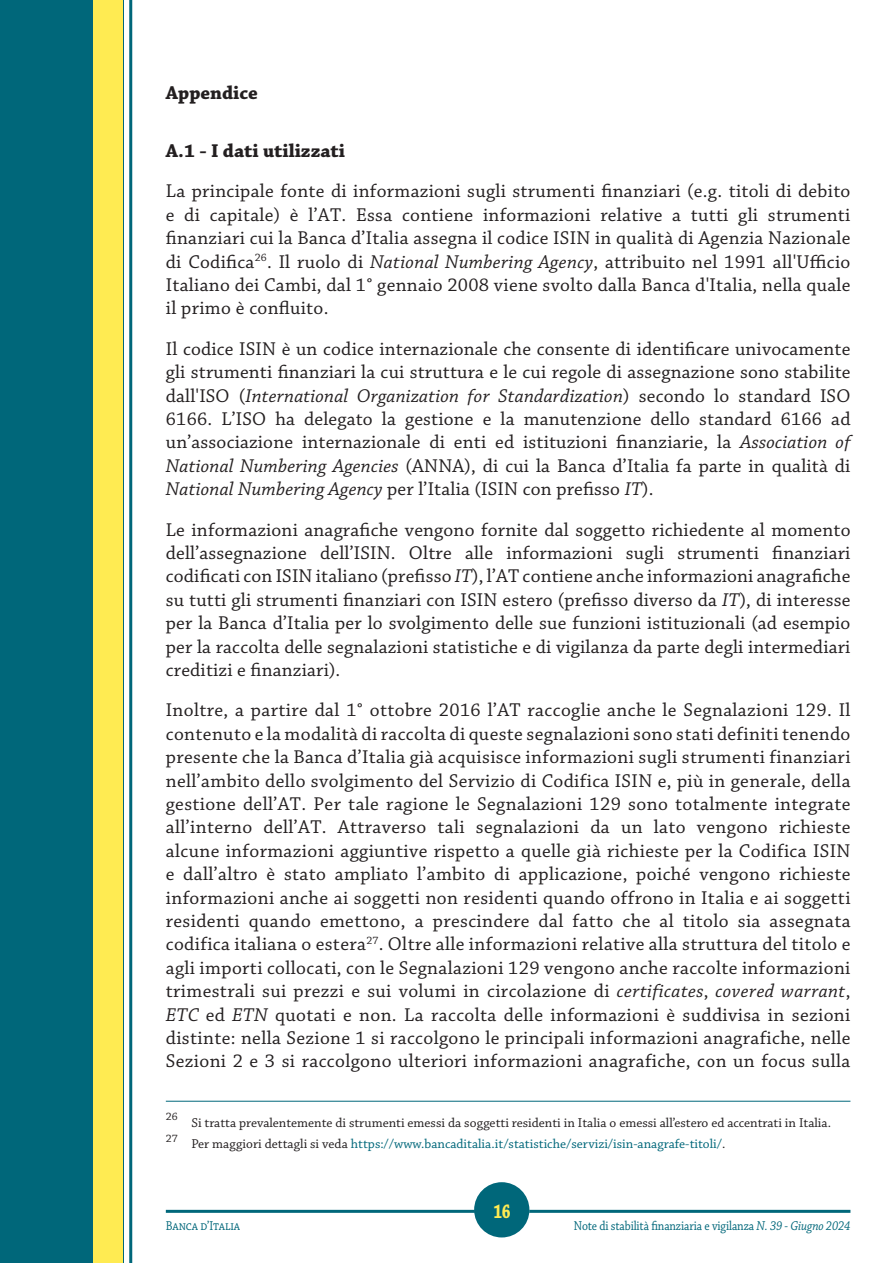
<style>
.page{position:relative;width:893px;height:1263px;background:#fff}
.page>*{position:absolute;margin:0;border:0;box-sizing:border-box;transform-origin:0 0}
.t1{font:700 21px "Chaparral Pro";color:#ffeb52;scale:.75 1}
.Paragrafo{font:19.5px/23.4px "Chaparral Pro";letter-spacing:.015em;color:#231f20;text-align:justify}
.Sottotitolo{font:700 19.5px "Chaparral Pro";color:#231f20}
.Nota{font:13.5px "Chaparral Pro";color:#231f20}
.Nota-2{font:13.5px "Chaparral Pro";color:#00677a}
.Nota-3{font:13.5px "Chaparral Pro";color:#00677a;scale:.87 1}
.Nota-4{font:11.4px "Chaparral Pro";color:#231f20}
.s1{font-style:italic}
.s2{color:#231f20}
</style>
<div class="page">
<svg style="left:474px;top:1215px;width:53px;height:23px"></svg>
<hr style="left:166px;top:1210px;width:308px;height:3px;background:#00677a">
<hr style="left:529px;top:1210px;width:321px;height:3px;background:#00677a">
<div style="left:0;top:0;width:123px;height:1263px;background:#00677a"></div>
<div style="left:94px;top:0;width:29px;height:1263px;background:#ffeb52"></div>
<hr style="left:129px;top:0;width:3px;height:1263px;background:#00677a">
<div style="left:474px;top:1182px;width:55px;height:55px;background:#00677a;border-radius:50%"></div>
<hr style="left:166px;top:1101px;width:684px;height:1px;background:#00677a">
<p class="Sottotitolo" style="left:166px;top:82px;width:94px">Appendice</p>
<p class="Sottotitolo" style="left:166px;top:139px;width:181px">A.1 - I dati utilizzati</p>
<p class="Paragrafo" style="left:166px;top:180px;width:686px">La principale fonte di informazioni sugli strumenti finanziari (e.g. titoli di debito e di capitale) è l’AT. Essa contiene informazioni relative a tutti gli strumenti finanziari cui la Banca d’Italia assegna il codice ISIN in qualità di Agenzia Nazionale di Codifica<sup>26</sup>. Il ruolo di <span class="s1">National Numbering Agency</span>, attribuito nel 1991 all'Ufficio Italiano dei Cambi, dal 1° gennaio 2008 viene svolto dalla Banca d'Italia, nella quale il primo è confluito.</p>
<p class="Paragrafo" style="left:166px;top:338px;width:686px">Il codice ISIN è un codice internazionale che consente di identificare univocamente gli strumenti finanziari la cui struttura e le cui regole di assegnazione sono stabilite dall'ISO (<span class="s1">International Organization for Standardization</span>) secondo lo standard ISO 6166. L’ISO ha delegato la gestione e la manutenzione dello standard 6166 ad un’associazione internazionale di enti ed istituzioni finanziarie, la <span class="s1">Association of National Numbering Agencies</span> (ANNA), di cui la Banca d’Italia fa parte in qualità di <span class="s1">National Numbering Agency</span> per l’Italia (ISIN con prefisso <span class="s1">IT</span>).</p>
<p class="Paragrafo" style="left:166px;top:518px;width:686px">Le informazioni anagrafiche vengono fornite dal soggetto richiedente al momento dell’assegnazione dell’ISIN. Oltre alle informazioni sugli strumenti finanziari codificati con ISIN italiano (prefisso <span class="s1">IT</span>), l’AT contiene anche informazioni anagrafiche su tutti gli strumenti finanziari con ISIN estero (prefisso diverso da <span class="s1">IT</span>), di interesse per la Banca d’Italia per lo svolgimento delle sue funzioni istituzionali (ad esempio per la raccolta delle segnalazioni statistiche e di vigilanza da parte degli intermediari creditizi e finanziari).</p>
<p class="Paragrafo" style="left:166px;top:699px;width:686px">Inoltre, a partire dal 1° ottobre 2016 l’AT raccoglie anche le Segnalazioni 129. Il contenuto e la modalità di raccolta di queste segnalazioni sono stati definiti tenendo presente che la Banca d’Italia già acquisisce informazioni sugli strumenti finanziari nell’ambito dello svolgimento del Servizio di Codifica ISIN e, più in generale, della gestione dell’AT. Per tale ragione le Segnalazioni 129 sono totalmente integrate all’interno dell’AT. Attraverso tali segnalazioni da un lato vengono richieste alcune informazioni aggiuntive rispetto a quelle già richieste per la Codifica ISIN e dall’altro è stato ampliato l’ambito di applicazione, poiché vengono richieste informazioni anche ai soggetti non residenti quando offrono in Italia e ai soggetti residenti quando emettono, a prescindere dal fatto che al titolo sia assegnata codifica italiana o estera<sup>27</sup>. Oltre alle informazioni relative alla struttura del titolo e agli importi collocati, con le Segnalazioni 129 vengono anche raccolte informazioni trimestrali sui prezzi e sui volumi in circolazione di <span class="s1">certificates</span>, <span class="s1">covered warrant</span>, <span class="s1">ETC</span> ed <span class="s1">ETN</span> quotati e non. La raccolta delle informazioni è suddivisa in sezioni distinte: nella Sezione 1 si raccolgono le principali informazioni anagrafiche, nelle Sezioni 2 e 3 si raccolgono ulteriori informazioni anagrafiche, con un focus sulla</p>
<p class="Nota-4" style="left:166px;top:1110px;width:13px">26</p>
<p class="Nota-4" style="left:166px;top:1132px;width:14px">27</p>
<p class="Nota" style="left:191px;top:1115px;width:641px">Si tratta prevalentemente di strumenti emessi da soggetti residenti in Italia o emessi all’estero ed accentrati in Italia.</p>
<p class="Nota-2" style="left:191px;top:1136px;width:536px"><span class="s2">Per maggiori dettagli si veda</span> https://www.bancaditalia.it/statistiche/servizi/isin-anagrafe-titoli/<span class="s2">.</span></p>
<p class="t1" style="left:494px;top:1198px;width:25px">16</p>
<p class="Nota-3" style="left:166px;top:1219px;width:87px">Banca d’Italia</p>
<p class="Nota-3" style="left:574px;top:1219px;width:319px">Note di stabilità finanziaria e vigilanza <span class="s1">N. 39 - Giugno 2024</span></p>
</div>
